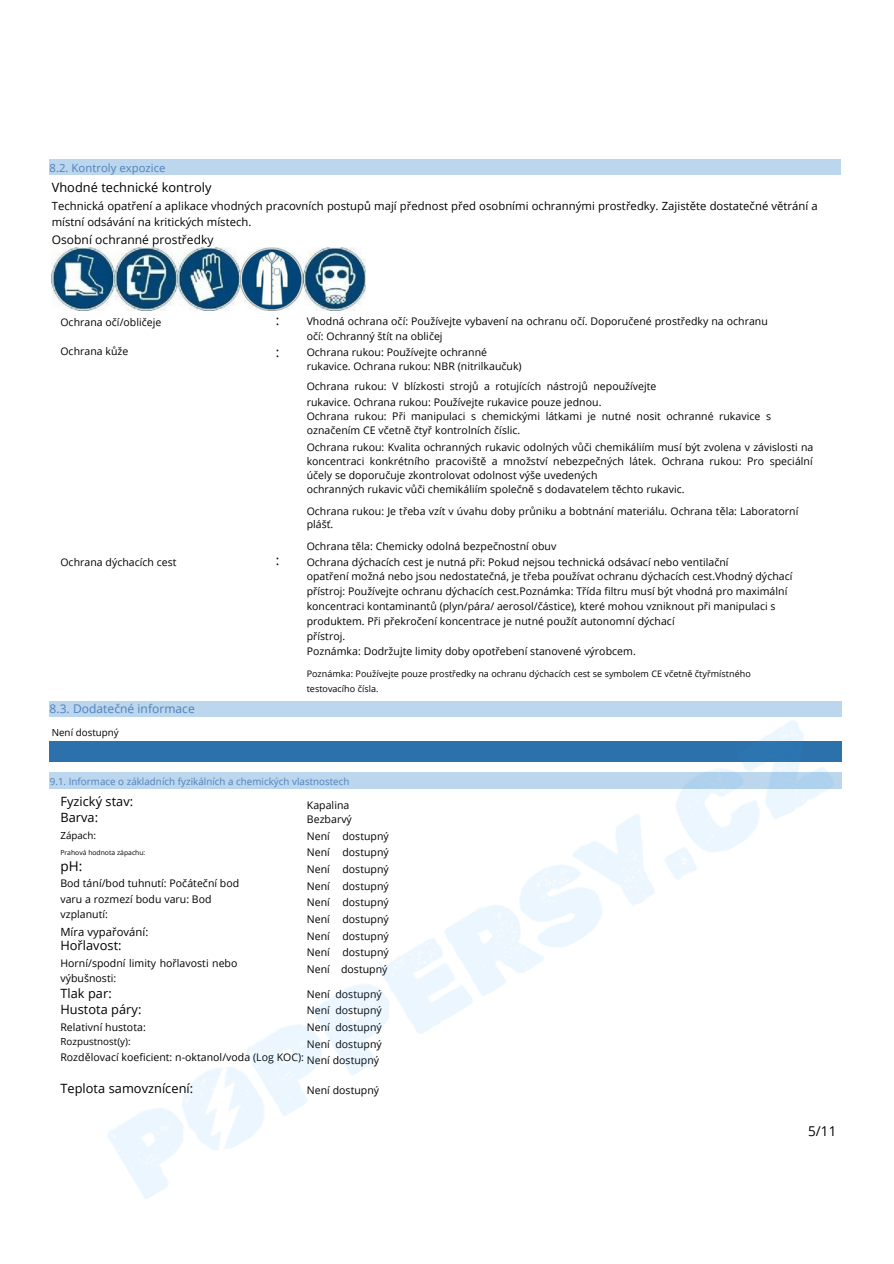
<style>
.page{position:relative;width:894px;height:1264px;background:#fff}
.page>*{position:absolute;margin:0;border:0;box-sizing:border-box;transform-origin:0 0}
.t1{font:13.5px "Open Sans";color:#000}
.t2{font:12.75px/15.8px "Open Sans";letter-spacing:.005em;color:#000}
.t3{font:12px "Open Sans";letter-spacing:.005em;color:#000}
.t4{font:12px "Open Sans";letter-spacing:.005em;color:#4f81bc}
.t5{font:11.25px/15.8px "Open Sans";letter-spacing:.005em;color:#000}
.t6{font:11.25px "Open Sans";letter-spacing:.005em;color:#4f81bc}
.t7{font:10.5px/16.6px "Open Sans";letter-spacing:.005em;color:#000}
.t8{font:9.75px "Open Sans";letter-spacing:.005em;color:#4f81bc}
.t9{font:9.75px "Open Sans";letter-spacing:.005em;color:#000}
.t10{font:9px/14.7px "Open Sans";letter-spacing:.005em;color:#000}
.t11{font:6.75px "Open Sans";letter-spacing:.005em;color:#000}
</style>
<div class="page">
<div style="left:50px;top:159px;width:791px;height:16px;background:#bbd6ed"></div>
<div style="left:50px;top:701px;width:791px;height:16px;background:#bbd6ed"></div>
<img style="left:52px;top:247px;width:313px;height:63px">
<div style="left:50px;top:742px;width:791px;height:19px;background:#2c71ab"></div>
<div style="left:50px;top:772px;width:791px;height:16px;background:#bbd6ed"></div>
<img style="left:104px;top:720px;width:732px;height:479px">
<p class="t6" style="left:50px;top:160px;width:117px">8.2. Kontroly expozice</p>
<p class="t2" style="left:52px;top:180px;width:161px">Vhodné technické kontroly</p>
<p class="t5" style="left:52px;top:197px;width:767px">Technická opatření a aplikace vhodných pracovních postupů mají přednost před osobními ochrannými prostředky. Zajistěte dostatečné větrání a místní odsávání na kritických místech.</p>
<p class="t3" style="left:52px;top:231px;width:163px">Osobní ochranné prostředky</p>
<p class="t7" style="left:60px;top:313px;width:102px">Ochrana očí/obličeje</p>
<p class="t7" style="left:60px;top:343px;width:70px">Ochrana kůže</p>
<p class="t7" style="left:60px;top:554px;width:118px">Ochrana dýchacích cest</p>
<p class="t4" style="left:50px;top:700px;width:147px">8.3. Dodatečné informace</p>
<p class="t9" style="left:52px;top:725px;width:69px">Není dostupný</p>
<p class="t1" style="left:276px;top:310px;width:5px">:</p>
<p class="t1" style="left:276px;top:342px;width:5px">:</p>
<p class="t1" style="left:276px;top:551px;width:5px">:</p>
<p class="t7" style="left:306px;top:314px;width:462px;line-height:14.7px">Vhodná ochrana očí: Používejte vybavení na ochranu očí. Doporučené prostředky na ochranu očí: Ochranný štít na obličej</p>
<p class="t7" style="left:306px;top:344px;width:216px;line-height:14.7px">Ochrana rukou: Používejte ochranné rukavice. Ochrana rukou: NBR (nitrilkaučuk)</p>
<p class="t7" style="left:306px;top:377px;width:351px">Ochrana rukou: V blízkosti strojů a rotujících nástrojů nepoužívejte rukavice. Ochrana rukou: Používejte rukavice pouze jednou.</p>
<p class="t7" style="left:306px;top:408px;width:465px;line-height:14px">Ochrana rukou: Při manipulaci s chemickými látkami je nutné nosit ochranné rukavice s označením CE včetně čtyř kontrolních číslic.</p>
<p class="t7" style="left:306px;top:440px;width:508px;line-height:14px">Ochrana rukou: Kvalita ochranných rukavic odolných vůči chemikáliím musí být zvolena v závislosti na koncentraci konkrétního pracoviště a množství nebezpečných látek. Ochrana rukou: Pro speciální účely se doporučuje zkontrolovat odolnost výše uvedených<br>ochranných rukavic vůči chemikáliím společně s dodavatelem těchto rukavic.</p>
<p class="t7" style="left:306px;top:504px;width:493px;line-height:13.2px">Ochrana rukou: Je třeba vzít v úvahu doby průniku a bobtnání materiálu. Ochrana těla: Laboratorní plášť.</p>
<p class="t7" style="left:306px;top:537px;width:251px">Ochrana těla: Chemicky odolná bezpečnostní obuv</p>
<p class="t7" style="left:306px;top:554px;width:487px;line-height:14.9px">Ochrana dýchacích cest je nutná při: Pokud nejsou technická odsávací nebo ventilační<br>opatření možná nebo jsou nedostatečná, je třeba používat ochranu dýchacích cest.Vhodný dýchací přístroj: Používejte ochranu dýchacích cest.Poznámka: Třída filtru musí být vhodná pro maximální koncentraci kontaminantů (plyn/pára/ aerosol/částice), které mohou vzniknout při manipulaci s produktem. Při překročení koncentrace je nutné použít autonomní dýchací<br>přístroj.<br>Poznámka: Dodržujte limity doby opotřebení stanovené výrobcem.</p>
<p class="t10" style="left:306px;top:666px;width:445px">Poznámka: Používejte pouze prostředky na ochranu dýchacích cest se symbolem CE včetně čtyřmístného testovacího čísla.</p>
<p class="t8" style="left:50px;top:774px;width:301px">9.1. Informace o základních fyzikálních a chemických vlastnostech</p>
<p class="t2" style="left:60px;top:793px;width:74px">Fyzický stav:<br>Barva:</p>
<p class="t7" style="left:307px;top:797px;width:44px">Kapalina</p>
<p class="t7" style="left:307px;top:811px;width:47px">Bezbarvý</p>
<p class="t9" style="left:60px;top:828px;width:37px">Zápach:</p>
<p class="t7" style="left:307px;top:827px;width:83px;text-align:justify">Není dostupný Není dostupný Není dostupný Není dostupný Není dostupný Není dostupný Není dostupný Není dostupný Není dostupný</p>
<p class="t7" style="left:307px;top:985px;width:76px;text-align:justify">Není dostupný Není dostupný Není dostupný Není dostupný Není dostupný</p>
<p class="t7" style="left:307px;top:1081px;width:74px">Není dostupný</p>
<p class="t11" style="left:60px;top:847px;width:86px">Prahová hodnota zápachu:</p>
<p class="t1" style="left:60px;top:856px;width:23px">pH:</p>
<p class="t7" style="left:60px;top:874px;width:180px;line-height:15.8px">Bod tání/bod tuhnutí: Počáteční bod varu a rozmezí bodu varu: Bod vzplanutí:</p>
<p class="t5" style="left:60px;top:923px;width:90px">Míra vypařování:</p>
<p class="t2" style="left:60px;top:937px;width:63px">Hořlavost:</p>
<p class="t7" style="left:60px;top:955px;width:178px;line-height:14.7px">Horní/spodní limity hořlavosti nebo výbušnosti:</p>
<p class="t2" style="left:60px;top:985px;width:82px">Tlak par:<br>Hustota páry:</p>
<p class="t7" style="left:60px;top:1018px;width:87px">Relativní hustota:</p>
<p class="t9" style="left:60px;top:1034px;width:72px">Rozpustnost(y):</p>
<p class="t7" style="left:60px;top:1048px;width:245px">Rozdělovací koeficient: n-oktanol/voda (Log KOC):</p>
<p class="t2" style="left:60px;top:1080px;width:134px">Teplota samovznícení:</p>
<p class="t1" style="left:807px;top:1121px;width:30px">5/11</p>
</div>
